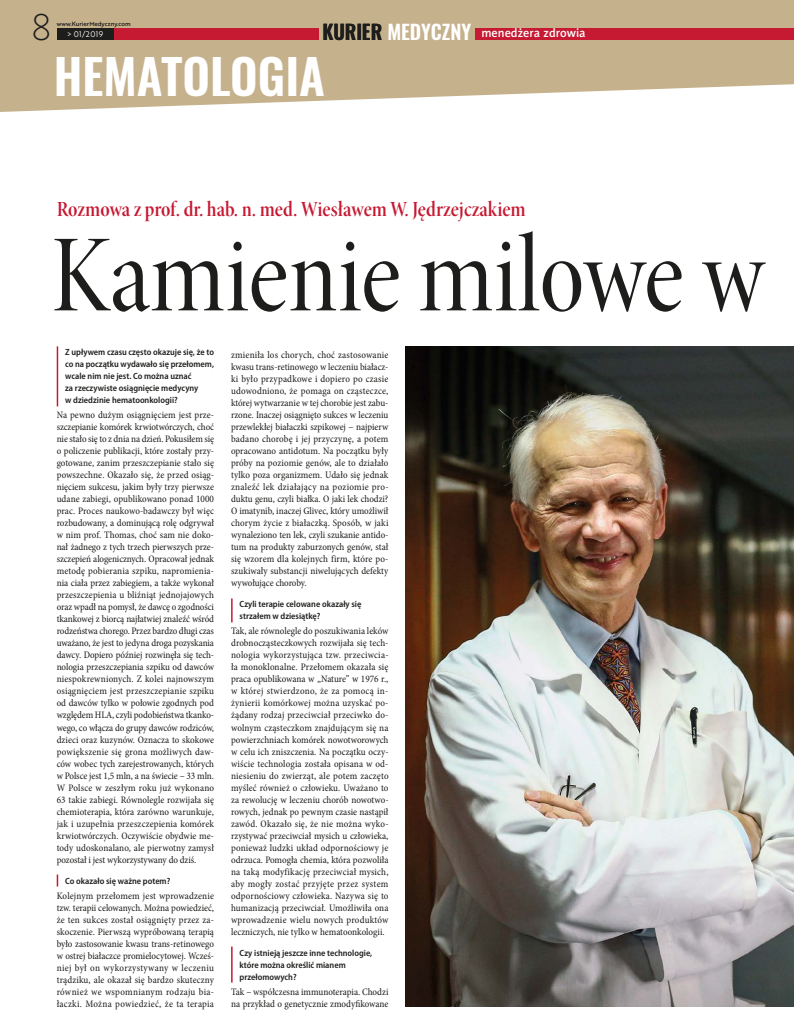
<style>
.page{position:relative;width:794px;height:1035px;background:#fff}
.page>*{position:absolute;margin:0;border:0;box-sizing:border-box;transform-origin:0 0}
.t1{font:112px "Minion Pro Cn Disp";color:#1d1d1b}
.t2{font:600 48px "Oswald";color:#fff}
.t3{font:36px "Brother 1816 Thin";color:#1d1d1b}
.t4{font:22px "Minion Pro Semibold Cn Disp";color:#c61932}
.t5{font:12.3px "Naomi Sans EFN Medium";color:#fff}
.t6{font:condensed 10px/12px "Minion Pro";color:#1d1d1b;text-align:justify}
.t7{font:600 semi-condensed 9px/12px "Myriad Pro";color:#1d1d1b}
.t8{font:8px "Brother 1816 Book";letter-spacing:.04em;color:#fff}
.t9{font:6px "Brother 1816 Medium";color:#1d1d1b}
.s1{font-family:"Oswald";font-weight:600;font-size:20px;color:#1d1d1b}
.s2{font-family:"Oswald";font-weight:600;font-size:20px}
</style>
<div class="page">
<svg style="left:0;top:0;width:794px;height:112px;background:#cdbb9c"></svg>
<img style="left:405px;top:346px;width:389px;height:660px">
<hr style="left:57px;top:346px;width:1px;height:60px;background:#c61932">
<svg style="left:57px;top:874px;width:1px;height:12px"></svg>
<hr style="left:231px;top:598px;width:2px;height:24px;background:#c61932">
<hr style="left:231px;top:946px;width:2px;height:36px;background:#c61932">
<div style="left:57px;top:28px;width:261px;height:12px;background:#c61932"></div>
<div style="left:476px;top:28px;width:318px;height:12px;background:#c61932"></div>
<div style="left:57px;top:28px;width:56px;height:12px;background:#1d1d1b"></div>
<h3 class="t3" style="left:32px;top:1px;width:21px">8</h3>
<p class="t9" style="left:57px;top:19px;width:76px">www.KurierMedyczny.com</p>
<p class="t8" style="left:67px;top:28px;width:38px">&gt; 01/2019</p>
<p class="t5" style="left:322px;top:26px;width:265px"><span class="s1">KURIER</span> <span class="s2">MEDYCZNY</span> menedżera zdrowia</p>
<h2 class="t2" style="left:54px;top:43px;width:273px">HEMATOLOGIA</h2>
<h3 class="t4" style="left:57px;top:195px;width:470px">Rozmowa z prof. dr. hab. n. med. Wiesławem W. Jędrzejczakiem</h3>
<h1 class="t1" style="left:51px;top:206px;width:716px">Kamienie milowe w</h1>
<p class="t7" style="left:65px;top:346px;width:150px">Z upływem czasu często okazuje się, że to co na początku wydawało się przełomem, wcale nim nie jest. Co można uznać<br>za rzeczywiste osiągnięcie medycyny<br>w dziedzinie hematoonkologii?</p>
<p class="t6" style="left:57px;top:409px;width:159px">Na pewno dużym osiągnięciem jest prze&shy;szczepianie komórek krwiotwórczych, choć nie stało się to z dnia na dzień. Pokusiłem się o policzenie publikacji, które zostały przy&shy;gotowane, zanim przeszczepianie stało się powszechne. Okazało się, że przed osiąg&shy;nięciem sukcesu, jakim były trzy pierwsze udane zabiegi, opublikowano ponad 1000 prac. Proces naukowo-badawczy był więc rozbudowany, a dominującą rolę odgrywał w nim prof. Thomas, choć sam nie doko&shy;nał żadnego z tych trzech pierwszych prze&shy;szczepień alogenicznych. Opracował jednak metodę pobierania szpiku, napromienia&shy;nia ciała przez zabiegiem, a także wykonał przeszczepienia u bliźniąt jednojajowych oraz wpadł na pomysł, że dawcę o zgodności tkankowej z biorcą najłatwiej znaleźć wśród rodzeństwa chorego. Przez bardzo długi czas uważano, że jest to jedyna droga pozyskania dawcy. Dopiero później rozwinęła się tech&shy;nologia przeszczepiania szpiku od dawców niespokrewnionych. Z kolei najnowszym osiągnięciem jest przeszczepianie szpiku od dawców tylko w połowie zgodnych pod względem HLA, czyli podobieństwa tkanko&shy;wego, co włącza do grupy dawców rodziców, dzieci oraz kuzynów. Oznacza to skokowe powiększenie się grona możliwych daw&shy;ców wobec tych zarejestrowanych, których w Polsce jest 1,5 mln, a na świecie – 33 mln.<br>W Polsce w zeszłym roku już wykonano 63 takie zabiegi. Równolegle rozwijała się chemioterapia, która zarówno warunkuje, jak i uzupełnia przeszczepienia komórek krwiotwórczych. Oczywiście obydwie me&shy;tody udoskonalano, ale pierwotny zamysł pozostał i jest wykorzystywany do dziś.</p>
<p class="t7" style="left:65px;top:874px;width:107px">Co okazało się ważne potem?</p>
<p class="t6" style="left:57px;top:889px;width:159px">Kolejnym przełomem jest wprowadzenie tzw. terapii celowanych. Można powiedzieć, że ten sukces został osiągnięty przez za&shy;skoczenie. Pierwszą wypróbowaną terapią było zastosowanie kwasu trans-retinowego w ostrej białaczce promielocytowej. Wcześ&shy;niej był on wykorzystywany w leczeniu trądziku, ale okazał się bardzo skuteczny również we wspomnianym rodzaju bia&shy;łaczki. Można powiedzieć, że ta terapia</p>
<p class="t6" style="left:231px;top:349px;width:159px">zmieniła los chorych, choć zastosowanie kwasu trans-retinowego w leczeniu białacz&shy;ki było przypadkowe i dopiero po czasie udowodniono, że pomaga on cząsteczce, której wytwarzanie w tej chorobie jest zabu&shy;rzone. Inaczej osiągnięto sukces w leczeniu przewlekłej białaczki szpikowej – najpierw badano chorobę i jej przyczynę, a potem opracowano antidotum. Na początku były próby na poziomie genów, ale to działało tylko poza organizmem. Udało się jednak znaleźć lek działający na poziomie pro&shy;duktu genu, czyli białka. O jaki lek chodzi?<br>O imatynib, inaczej Glivec, który umożliwił chorym życie z białaczką. Sposób, w jaki wynaleziono ten lek, czyli szukanie antido&shy;tum na produkty zaburzonych genów, stał się wzorem dla kolejnych firm, które po&shy;szukiwały substancji niwelujących defekty wywołujące choroby.</p>
<p class="t7" style="left:240px;top:598px;width:123px">Czyli terapie celowane okazały się strzałem w dziesiątkę?</p>
<p class="t6" style="left:231px;top:625px;width:159px">Tak, ale równolegle do poszukiwania leków drobnocząsteczkowych rozwijała się tech&shy;nologia wykorzystująca tzw. przeciwcia&shy;ła monoklonalne. Przełomem okazała się praca opublikowana w „Nature” w 1976 r., w której stwierdzono, że za pomocą in&shy;żynierii komórkowej można uzyskać po&shy;żądany rodzaj przeciwciał przeciwko do&shy;wolnym cząsteczkom znajdującym się na powierzchniach komórek nowotworowych w celu ich zniszczenia. Na początku oczy&shy;wiście technologia została opisana w od&shy;niesieniu do zwierząt, ale potem zaczęto myśleć również o człowieku. Uważano to za rewolucję w leczeniu chorób nowotwo&shy;rowych, jednak po pewnym czasie nastąpił zawód. Okazało się, że nie można wyko&shy;rzystywać przeciwciał mysich u człowieka, ponieważ ludzki układ odpornościowy je odrzuca. Pomogła chemia, która pozwoliła na taką modyfikację przeciwciał mysich, aby mogły zostać przyjęte przez system odpornościowy człowieka. Nazywa się to humanizacją przeciwciał. Umożliwiła ona wprowadzenie wielu nowych produktów leczniczych, nie tylko w hematoonkologii.</p>
<p class="t7" style="left:240px;top:946px;width:134px">Czy istnieją jeszcze inne technologie, które można określić mianem przełomowych?</p>
<p class="t6" style="left:231px;top:985px;width:159px">Tak – współczesna immunoterapia. Chodzi na przykład o genetycznie zmodyfikowane</p>
</div>
